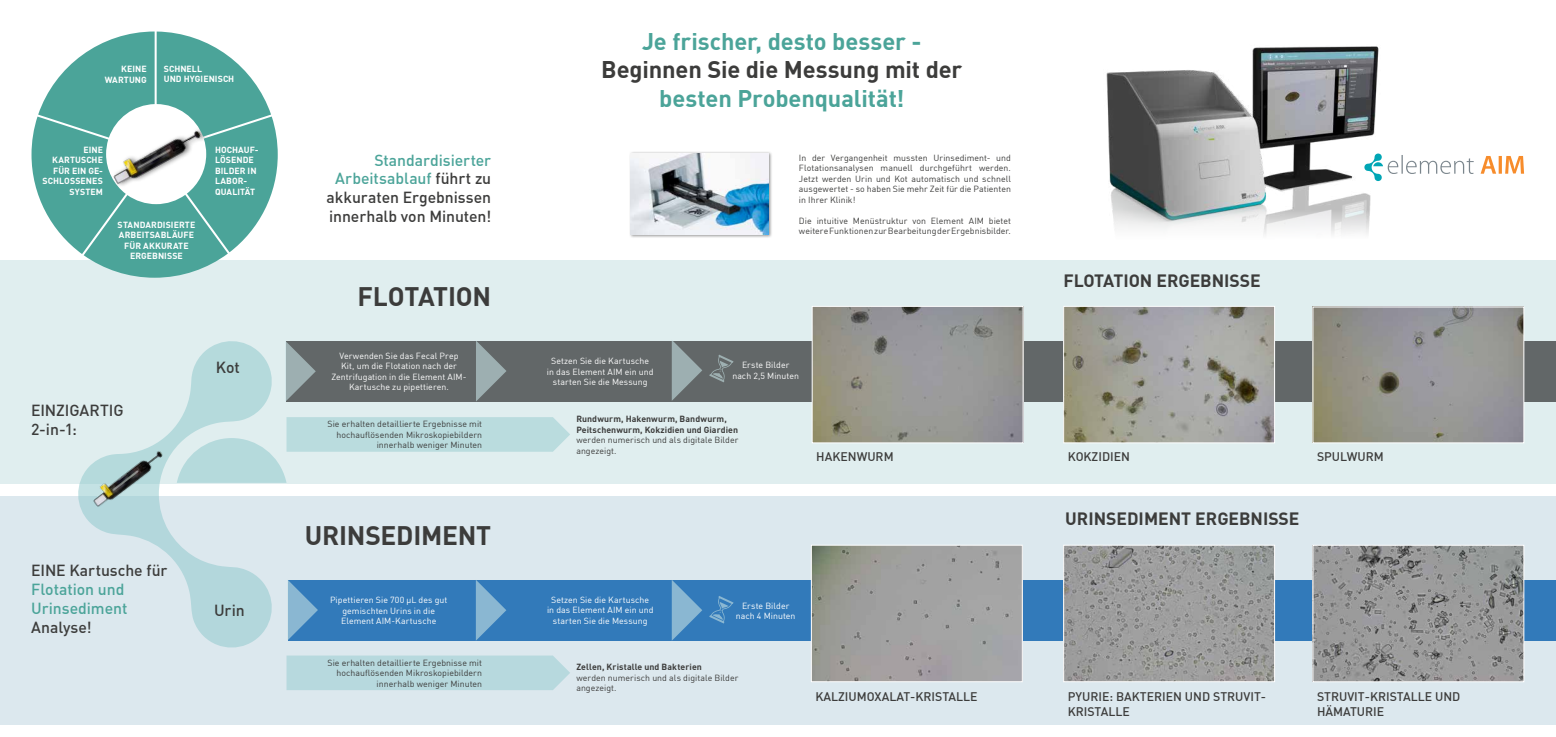
<style>
.page{position:relative;width:1556px;height:737px;background:#fff}
.page>*{position:absolute;margin:0;border:0;box-sizing:border-box;transform-origin:0 0}
.t1{font:700 26.25px "DIN";letter-spacing:-.01em;color:#3c3c3b}
.t2{font:700 23.62px "DIN";letter-spacing:-.005em;color:#4ba499}
.t3{font:700 23.62px "DIN";letter-spacing:-.005em;color:#3c3c3b}
.t4{font:700 17.5px "DIN";color:#3c3c3b}
.t5{font:500 15.75px/18.9px "DIN";letter-spacing:-.005em;color:#3c3c3b;text-align:right}
.t6{font:500 15.75px/18.9px "DIN";letter-spacing:-.005em;color:#4ba499}
.t7{font:500 12.25px/14.7px "DIN";color:#3c3c3b}
.t8{font:8.75px/10.5px "DIN";letter-spacing:.005em;color:#3c3c3b}
.t9{font:8.75px/10.5px "DIN";letter-spacing:.005em;color:#fff;text-align:center}
.t10{font:700 8.75px/10.5px "DIN";letter-spacing:.01em;color:#fff}
.t11{font:700 8.75px/10.5px "DIN";letter-spacing:.01em;color:#3c3c3b}
.s1{color:#4ba499}
</style>
<div class="page">
<div style="left:0;top:496px;width:1555px;height:228px;background:#dce8ee"></div>
<div style="left:0;top:260px;width:1555px;height:224px;background:#e0eeef"></div>
<img style="left:1023px;top:46px;width:437px;height:294px">
<svg style="left:1480px;top:156px;width:43px;height:18px"></svg>
<svg style="left:1363px;top:153px;width:110px;height:28px"></svg>
<div style="left:286px;top:340px;width:1269px;height:61px;background:#626768"></div>
<div style="left:288px;top:579px;width:1267px;height:61px;background:#327aba"></div>
<img style="left:813px;top:547px;width:207px;height:133px">
<div style="left:811px;top:545px;width:211px;height:137px;border:1px solid #fff"></div>
<img style="left:814px;top:308px;width:207px;height:133px">
<div style="left:812px;top:306px;width:211px;height:137px;border:1px solid #fff"></div>
<svg style="left:476px;top:340px;width:30px;height:61px"></svg>
<svg style="left:286px;top:342px;width:30px;height:60px"></svg>
<svg style="left:671px;top:340px;width:31px;height:61px"></svg>
<img style="left:1065px;top:308px;width:207px;height:133px">
<div style="left:1063px;top:306px;width:211px;height:137px;border:1px solid #fff"></div>
<img style="left:1314px;top:309px;width:207px;height:132px">
<div style="left:1312px;top:307px;width:211px;height:136px;border:1px solid #fff"></div>
<img style="left:1314px;top:547px;width:207px;height:133px">
<div style="left:1312px;top:545px;width:211px;height:137px;border:1px solid #fff"></div>
<img style="left:1065px;top:547px;width:207px;height:133px">
<div style="left:1063px;top:545px;width:211px;height:137px;border:1px solid #fff"></div>
<svg style="left:476px;top:579px;width:30px;height:61px"></svg>
<svg style="left:288px;top:579px;width:30px;height:61px"></svg>
<svg style="left:671px;top:579px;width:31px;height:61px"></svg>
<div style="left:628px;top:151px;width:144px;height:88px;background:#000;opacity:.43"></div>
<img style="left:630px;top:153px;width:138px;height:81px">
<svg style="left:709px;top:596px;width:24px;height:27px"></svg>
<svg style="left:709px;top:354px;width:24px;height:28px"></svg>
<div style="left:286px;top:417px;width:284px;height:35px;background:#badcde"></div>
<div style="left:286px;top:655px;width:284px;height:35px;background:#b7d9de"></div>
<svg style="left:32px;top:32px;width:246px;height:246px;fill:#4ba499"></svg>
<svg style="left:106px;top:341px;width:180px;height:307px"></svg>
<img style="left:78px;top:417px;width:111px;height:115px">
<p class="t10" style="left:105px;top:63px;width:44px;text-align:right">KEINE<br>WARTUNG</p>
<p class="t10" style="left:164px;top:63px;width:72px">SCHNELL<br>UND HYGIENISCH</p>
<p class="t10" style="left:43px;top:144px;width:62px;text-align:right">EINE<br>KARTUSCHE<br>FÜR EIN GE-<br>SCHLOSSENES<br>SYSTEM</p>
<p class="t10" style="left:215px;top:144px;width:45px">HOCHAUF-<br>LÖSENDE<br>BILDER IN<br>LABOR-<br>QUALITÄT</p>
<p class="t10" style="left:118px;top:219px;width:79px;text-align:center">STANDARDISIERTE<br>ARBEITSABLÄUFE<br>FÜR AKKURATE<br>ERGEBNISSE</p>
<h3 class="t5" style="left:31px;top:400px;width:94px;text-align:left">EINZIGARTIG<br>2-in-1:</h3>
<h3 class="t5" style="left:216px;top:357px;width:25px">Kot</h3>
<h3 class="t5" style="left:31px;top:560px;width:138px">EINE Kartusche für</h3>
<h3 class="t6" style="left:31px;top:579px;width:98px">Flotation und<br>Urinsediment</h3>
<h3 class="t5" style="left:31px;top:617px;width:62px">Analyse!</h3>
<h3 class="t5" style="left:214px;top:600px;width:32px">Urin</h3>
<h3 class="t5" style="left:326px;top:150px;width:166px"><span class="s1">Standardisierter<br>Arbeitsablauf</span> führt zu akkuraten Ergebnissen innerhalb von Minuten!</h3>
<h1 class="t1" style="left:357px;top:279px;width:135px">FLOTATION</h1>
<p class="t9" style="left:331px;top:350px;width:137px">Verwenden Sie das Fecal Prep<br>Kit, um die Flotation nach der<br>Zentrifugation in die Element AIM-<br>Kartusche zu pipettieren.</p>
<p class="t8" style="left:327px;top:419px;width:156px;text-align:right">Sie erhalten detaillierte Ergebnisse mit hochauflösenden Mikroskopiebildern innerhalb weniger Minuten</p>
<h1 class="t1" style="left:305px;top:518px;width:188px">URINSEDIMENT</h1>
<p class="t9" style="left:330px;top:594px;width:119px">Pipettieren Sie 700 μL des gut gemischten Urins in die<br>Element AIM-Kartusche</p>
<p class="t8" style="left:327px;top:657px;width:156px;text-align:right">Sie erhalten detaillierte Ergebnisse mit hochauflösenden Mikroskopiebildern innerhalb weniger Minuten</p>
<h2 class="t2" style="left:642px;top:26px;width:281px">Je frischer, desto besser -</h2>
<h2 class="t3" style="left:601px;top:54px;width:362px">Beginnen Sie die Messung mit der</h2>
<h2 class="t2" style="left:659px;top:83px;width:247px">besten Probenqualität!</h2>
<p class="t8" style="left:799px;top:152px;width:213px;text-align:justify">In der Vergangenheit mussten Urinsediment- und Flotationsanalysen manuell durchgeführt werden.<br>Jetzt werden Urin und Kot automatisch und schnell ausgewertet - so haben Sie mehr Zeit für die Patienten in Ihrer Klinik!</p>
<p class="t8" style="left:799px;top:215px;width:213px">Die intuitive Menüstruktur von Element AIM bietet weitere Funktionen zur Bearbeitung der Ergebnisbilder.</p>
<h3 class="t4" style="left:1063px;top:269px;width:199px">FLOTATION ERGEBNISSE</h3>
<p class="t9" style="left:547px;top:356px;width:108px">Setzen Sie die Kartusche in das Element AIM ein und starten Sie die Messung</p>
<p class="t9" style="left:732px;top:360px;width:68px">Erste Bilder nach 2,5 Minuten</p>
<p class="t11" style="left:576px;top:413px;width:163px">Rundwurm, Hakenwurm, Bandwurm,<br>Peitschenwurm, Kokzidien und Giardien</p>
<p class="t8" style="left:576px;top:435px;width:164px">werden numerisch und als digitale Bilder angezeigt.</p>
<h3 class="t7" style="left:816px;top:449px;width:79px">HAKENWURM</h3>
<h3 class="t7" style="left:1067px;top:449px;width:64px">KOKZIDIEN</h3>
<h3 class="t7" style="left:1316px;top:449px;width:68px">SPULWURM</h3>
<h3 class="t4" style="left:1065px;top:507px;width:236px">URINSEDIMENT ERGEBNISSE</h3>
<p class="t9" style="left:547px;top:594px;width:108px">Setzen Sie die Kartusche in das Element AIM ein und starten Sie die Messung</p>
<p class="t9" style="left:735px;top:600px;width:61px">Erste Bilder nach 4 Minuten</p>
<p class="t11" style="left:576px;top:661px;width:127px">Zellen, Kristalle und Bakterien</p>
<p class="t8" style="left:576px;top:672px;width:164px">werden numerisch und als digitale Bilder angezeigt.</p>
<h3 class="t7" style="left:815px;top:689px;width:164px">KALZIUMOXALAT-KRISTALLE</h3>
<h3 class="t7" style="left:1067px;top:689px;width:200px">PYURIE: BAKTERIEN UND STRUVIT-<br>KRISTALLE</h3>
<h3 class="t7" style="left:1316px;top:689px;width:145px">STRUVIT-KRISTALLE UND<br>HÄMATURIE</h3>
</div>
